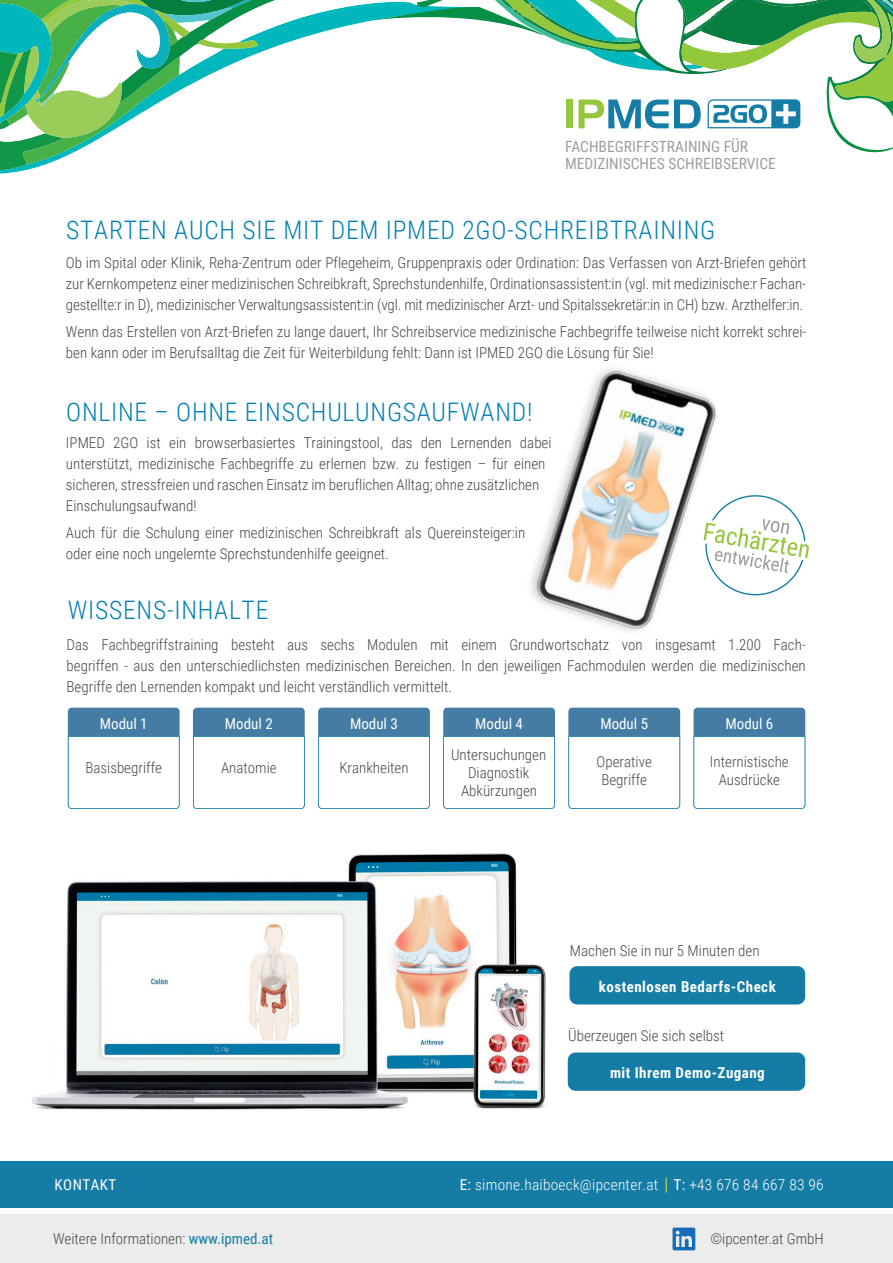
<style>
.page{position:relative;width:893px;height:1263px;background:#fff}
.page>*{position:absolute;margin:0;border:0;box-sizing:border-box;transform-origin:0 0}
.t1{font:300 25.5px "Roboto Condensed";letter-spacing:.03em;color:#007fb2}
.t2{font:15.45px/17.1px "Roboto Condensed";color:#9c9fa0}
.t3{font:300 15px/21px "Roboto Condensed";color:#454749}
.t4{font:300 15px/18px "Roboto Condensed";color:#47494a;text-align:center}
.t5{font:300 15px "Roboto Condensed";color:#444749}
.t6{font:300 15px "Roboto Condensed";letter-spacing:.015em;color:#fff}
.t7{font:700 15px "Roboto Condensed";letter-spacing:.03em;color:#fff}
.t8{font:15px "Roboto Condensed";color:#fff}
.t9{font:15px "Roboto Condensed";letter-spacing:.03em;color:#fff}
.s1{font-weight:400}
.s2{font-weight:400;color:#147ca5}
</style>
<div class="page">
<div style="left:0;top:1161px;width:893px;height:46px;background:#147ca5"></div>
<svg style="left:665px;top:1178px;width:2px;height:14px"></svg>
<div style="left:0;top:1215px;width:893px;height:48px;background:#ebeceb"></div>
<svg style="left:0;top:0;width:893px;height:170px"></svg>
<img style="left:32px;top:853px;width:562px;height:257px">
<svg style="left:672px;top:1227px;width:23px;height:23px"></svg>
<div style="left:569px;top:966px;width:236px;height:38px;background:#147ca5;border-radius:8px"></div>
<div style="left:568px;top:1052px;width:237px;height:39px;background:#147ca5;border-radius:8px"></div>
<img style="left:530px;top:368px;width:186px;height:264px">
<div style="left:68px;top:708px;width:112px;height:101px;background:#447ca4;border-radius:4px"></div>
<div style="left:68px;top:736px;width:112px;height:73px;background:#fff"></div>
<div style="left:193px;top:708px;width:112px;height:101px;background:#447ca4;border-radius:4px"></div>
<div style="left:193px;top:736px;width:112px;height:73px;background:#fff"></div>
<div style="left:318px;top:708px;width:112px;height:101px;background:#447ca4;border-radius:4px"></div>
<div style="left:318px;top:736px;width:112px;height:73px;background:#fff"></div>
<div style="left:443px;top:708px;width:112px;height:101px;background:#447ca4;border-radius:4px"></div>
<div style="left:443px;top:736px;width:112px;height:73px;background:#fff"></div>
<div style="left:568px;top:708px;width:112px;height:101px;background:#447ca4;border-radius:4px"></div>
<div style="left:568px;top:736px;width:112px;height:73px;background:#fff"></div>
<div style="left:693px;top:708px;width:112px;height:101px;background:#447ca4;border-radius:4px"></div>
<div style="left:693px;top:736px;width:112px;height:73px;background:#fff"></div>
<svg style="left:700px;top:492px;width:109px;height:107px"></svg>
<p class="t2" style="left:565px;top:137px;width:212px">FACHBEGRIFFSTRAINING FÜR<br>MEDIZINISCHES SCHREIBSERVICE</p>
<h1 class="t1" style="left:66px;top:212px;width:651px">STARTEN AUCH SIE MIT DEM IPMED 2GO-SCHREIBTRAINING</h1>
<p class="t3" style="left:66px;top:251px;width:742px;text-align:justify">Ob im Spital oder Klinik, Reha-Zentrum oder Pflegeheim, Gruppenpraxis oder Ordination: Das Verfassen von Arzt-Briefen gehört zur Kernkompetenz einer medizinischen Schreibkraft, Sprechstundenhilfe, Ordinationsassistent:in (vgl. mit medizinische:r Fachan&shy;gestellte:r in D), medizinischer Verwaltungsassistent:in (vgl. mit medizinischer Arzt- und Spitalssekretär:in in CH) bzw. Arzthelfer:in.</p>
<p class="t3" style="left:66px;top:320px;width:742px">Wenn das Erstellen von Arzt-Briefen zu lange dauert, Ihr Schreibservice medizinische Fachbegriffe teilweise nicht korrekt schrei&shy;ben kann oder im Berufsalltag die Zeit für Weiterbildung fehlt: Dann ist IPMED 2GO die Lösung für Sie!</p>
<h1 class="t1" style="left:66px;top:394px;width:468px">ONLINE – OHNE EINSCHULUNGSAUFWAND!</h1>
<p class="t3" style="left:66px;top:432px;width:487px">IPMED 2GO ist ein browserbasiertes Trainingstool, das den Lernenden dabei unterstützt, medizinische Fachbegriffe zu erlernen bzw. zu festigen – für einen sicheren, stressfreien und raschen Einsatz im beruflichen Alltag; ohne zusätzlichen Einschulungsaufwand!</p>
<p class="t3" style="left:66px;top:522px;width:461px">Auch für die Schulung einer medizinischen Schreibkraft als Quereinsteiger:in oder eine noch ungelernte Sprechstundenhilfe geeignet.</p>
<h1 class="t1" style="left:68px;top:592px;width:202px">WISSENS-INHALTE</h1>
<p class="t3" style="left:67px;top:633px;width:741px;text-align:justify">Das Fachbegriffstraining besteht aus sechs Modulen mit einem Grundwortschatz von insgesamt 1.200 Fach&shy;begriffen - aus den unterschiedlichsten medizinischen Bereichen. In den jeweiligen Fachmodulen werden die medizinischen Begriffe den Lernenden kompakt und leicht verständlich vermittelt.</p>
<p class="t8" style="left:100px;top:713px;width:49px">Modul 1</p>
<p class="t8" style="left:225px;top:713px;width:49px">Modul 2</p>
<p class="t8" style="left:350px;top:713px;width:49px">Modul 3</p>
<p class="t8" style="left:475px;top:713px;width:49px">Modul 4</p>
<p class="t8" style="left:600px;top:713px;width:49px">Modul 5</p>
<p class="t8" style="left:725px;top:713px;width:49px">Modul 6</p>
<p class="t4" style="left:85px;top:758px;width:78px">Basisbegriffe</p>
<p class="t4" style="left:221px;top:758px;width:57px">Anatomie</p>
<p class="t4" style="left:339px;top:758px;width:71px">Krankheiten</p>
<p class="t4" style="left:451px;top:745px;width:97px">Untersuchungen<br>Diagnostik<br>Abkürzungen</p>
<p class="t4" style="left:597px;top:752px;width:57px">Operative<br>Begriffe</p>
<p class="t4" style="left:710px;top:752px;width:80px">Internistische<br>Ausdrücke</p>
<p class="t3" style="left:570px;top:939px;width:191px">Machen Sie in nur 5 Minuten den</p>
<p class="t7" style="left:599px;top:976px;width:178px">kostenlosen Bedarfs-Check</p>
<p class="t3" style="left:568px;top:1025px;width:157px">Überzeugen Sie sich selbst</p>
<p class="t7" style="left:610px;top:1062px;width:156px">mit Ihrem Demo-Zugang</p>
<p class="t9" style="left:55px;top:1174px;width:63px">KONTAKT</p>
<p class="t6" style="left:460px;top:1174px;width:365px"><span class="s1">E:</span> simone.haiboeck@ipcenter.at <span class="s1">T:</span> +43 676 84 667 83 96</p>
<p class="t5" style="left:53px;top:1228px;width:221px">Weitere Informationen: <span class="s2">www.ipmed.at</span></p>
<p class="t5" style="left:710px;top:1228px;width:115px">©ipcenter.at GmbH</p>
</div>
